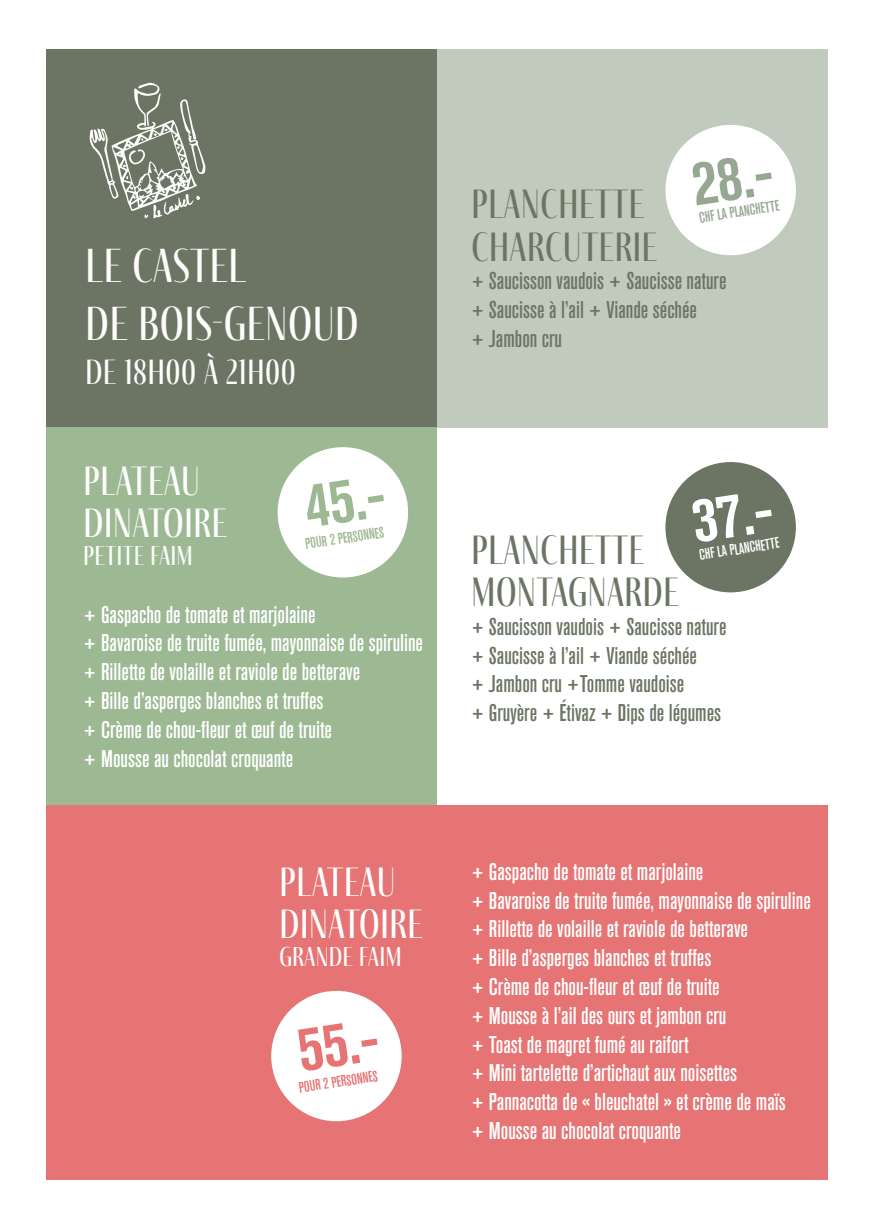
<style>
.page{position:relative;width:874px;height:1225px;background:#fff}
.page>*{position:absolute;margin:0;border:0;box-sizing:border-box;transform-origin:0 0}
.t1{font:62.8px "Akzidenz Grotesk BQ Bd Cnd Alt";color:#97a892}
.t2{font:62.8px "Akzidenz Grotesk BQ Bd Cnd Alt";color:#fff}
.t3{font:62.8px "Akzidenz Grotesk BQ Bd Cnd Alt";color:#e67474}
.t4{font:62.8px "Akzidenz Grotesk BQ Bd Cnd Alt";color:#9db994}
.t5{font:49px/58.8px "Fino Sans";color:#fefdfc}
.t6{font:42px/42px "Fino Sans";color:#6c7563}
.t7{font:42px/42px "Fino Sans";color:#fff}
.t8{font:36px "Fino Sans";color:#fefdfc}
.t9{font:28px "Fino Sans";color:#fff}
.t10{font:24px/28.8px "Akzidenz Grotesk BQ Md Cnd Alt";color:#fff}
.t11{font:24px/28.8px "Akzidenz Grotesk BQ Md Cnd Alt";color:#6c7563}
.t12{font:15.2px "Akzidenz Grotesk BQ Md Cnd Alt";color:#97a892}
.t13{font:15.2px "Akzidenz Grotesk BQ Md Cnd Alt";color:#fff}
.t14{font:15.2px "Akzidenz Grotesk BQ Md Cnd Alt";color:#e67474}
.t15{font:15.2px "Akzidenz Grotesk BQ Md Cnd Alt";color:#9db994}
</style>
<div class="page">
<div style="left:46px;top:49px;width:391px;height:378px;background:#6c7563"></div>
<div style="left:46px;top:427px;width:391px;height:378px;background:#9db994"></div>
<div style="left:437px;top:49px;width:390px;height:378px;background:#c0cabd"></div>
<svg style="left:89px;top:82px;width:116px;height:136px"></svg>
<div style="left:665px;top:125px;width:130px;height:130px;background:#fff;border-radius:50%"></div>
<div style="left:46px;top:805px;width:781px;height:375px;background:#e67474"></div>
<div style="left:665px;top:462px;width:130px;height:130px;background:#6c7563;border-radius:50%"></div>
<div style="left:271px;top:991px;width:130px;height:130px;background:#fff;border-radius:50%"></div>
<div style="left:277px;top:447px;width:131px;height:130px;background:#fff;border-radius:50%"></div>
<h2 class="t5" style="left:85px;top:235px;width:275px">LE CASTEL<br>DE BOIS-GENOUD</h2>
<h3 class="t8" style="left:85px;top:351px;width:212px">DE 18H00 À 21H00</h3>
<h3 class="t7" style="left:83px;top:459px;width:145px">PLATEAU<br>DINATOIRE</h3>
<p class="t9" style="left:83px;top:540px;width:111px">PETITE FAIM</p>
<h1 class="t4" style="left:299px;top:471px;width:83px;rotate:-9deg">45.-</h1>
<p class="t15" style="left:304px;top:535px;width:81px;rotate:-9deg">POUR 2 PERSONNES</p>
<p class="t10" style="left:83px;top:600px;width:341px">+ Gaspacho de tomate et marjolaine<br>+ Bavaroise de truite fumée, mayonnaise de spiruline + Rillette de volaille et raviole de betterave<br>+ Bille d’asperges blanches et truffes<br>+ Crème de chou-fleur et œuf de truite<br>+ Mousse au chocolat croquante</p>
<h3 class="t7" style="left:279px;top:860px;width:145px">PLATEAU<br>DINATOIRE</h3>
<p class="t9" style="left:279px;top:940px;width:124px">GRANDE FAIM</p>
<h1 class="t3" style="left:292px;top:1014px;width:83px;rotate:-9deg">55.-</h1>
<p class="t14" style="left:297px;top:1079px;width:81px;rotate:-9deg">POUR 2 PERSONNES</p>
<h1 class="t1" style="left:686px;top:149px;width:83px;rotate:-9deg">28.-</h1>
<h3 class="t6" style="left:471px;top:183px;width:188px">PLANCHETTE<br>CHARCUTERIE</h3>
<p class="t11" style="left:471px;top:266px;width:257px">+ Saucisson vaudois + Saucisse nature + Saucisse à l’ail + Viande séchée<br>+ Jambon cru</p>
<p class="t12" style="left:697px;top:209px;width:82px;rotate:-9deg">CHF LA PLANCHETTE</p>
<h1 class="t2" style="left:686px;top:486px;width:83px;rotate:-9deg">37.-</h1>
<h3 class="t6" style="left:471px;top:528px;width:209px">PLANCHETTE<br>MONTAGNARDE</h3>
<p class="t11" style="left:471px;top:612px;width:257px">+ Saucisson vaudois + Saucisse nature + Saucisse à l’ail + Viande séchée<br>+ Jambon cru +Tomme vaudoise<br>+ Gruyère + Étivaz + Dips de légumes</p>
<p class="t13" style="left:697px;top:546px;width:82px;rotate:-9deg">CHF LA PLANCHETTE</p>
<p class="t10" style="left:471px;top:857px;width:341px">+ Gaspacho de tomate et marjolaine<br>+ Bavaroise de truite fumée, mayonnaise de spiruline + Rillette de volaille et raviole de betterave<br>+ Bille d’asperges blanches et truffes<br>+ Crème de chou-fleur et œuf de truite<br>+ Mousse à l’ail des ours et jambon cru<br>+ Toast de magret fumé au raifort<br>+ Mini tartelette d’artichaut aux noisettes<br>+ Pannacotta de « bleuchatel » et crème de maïs<br>+ Mousse au chocolat croquante</p>
</div>
